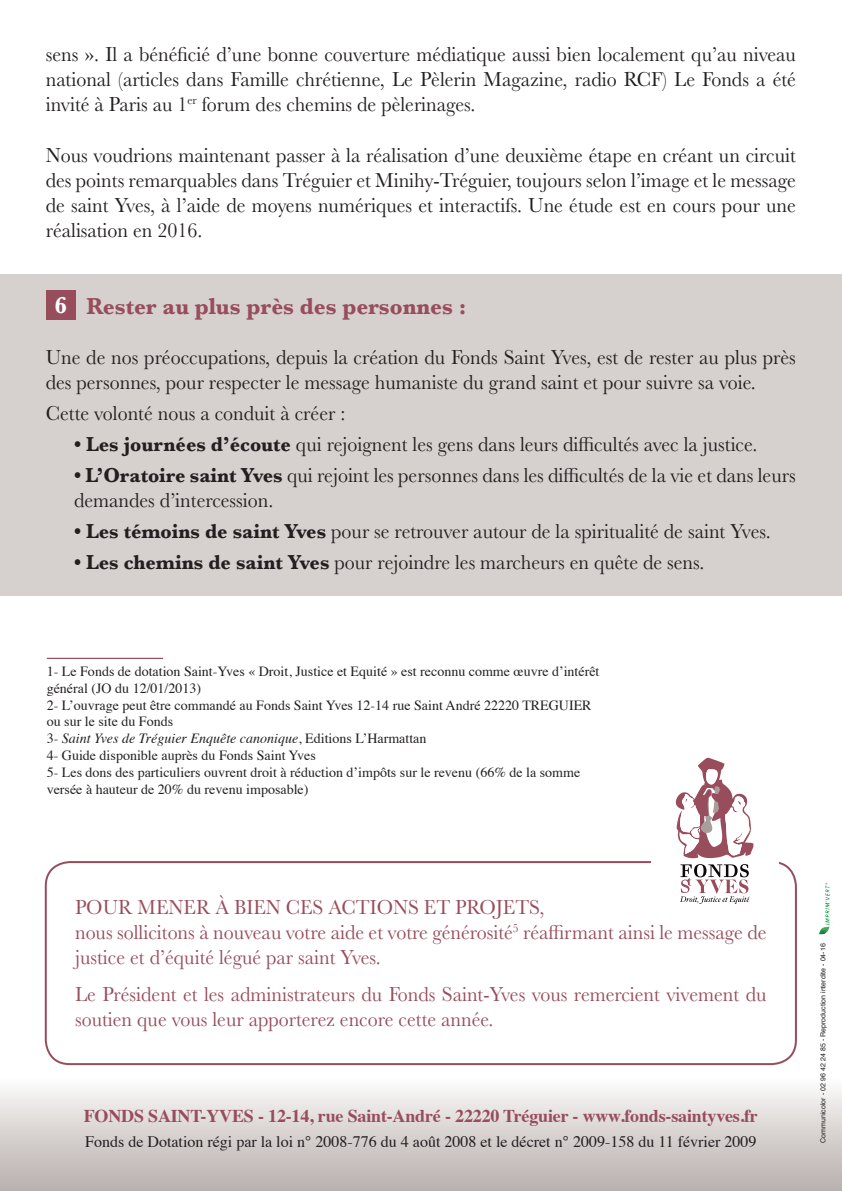
<style>
.page{position:relative;width:842px;height:1191px;background:#fff}
.page>*{position:absolute;margin:0;border:0;box-sizing:border-box;transform-origin:0 0}
.t1{font:700 24px "Baskerville";color:#984d5c;scale:.95 1}
.t2{font:21px/25.2px "Baskerville";color:#231f20;text-align:justify;scale:.95 1}
.t3{font:21px/25.2px "Baskerville";color:#984d5c;scale:.95 1}
.t4{font:700 18px "Times";letter-spacing:-.01em;color:#984d5c}
.t5{font:16px "Times";color:#231f20}
.t6{font:14px/16.8px "Times";color:#231f20}
.t7{font:7px "Helvetica";color:#231f20}
.s1{color:#fff}
.s2{font-weight:700}
.s3{font-style:italic}
</style>
<div class="page">
<div style="left:0;top:274px;width:842px;height:321px;background:#d6d1cf"></div>
<div style="left:0;top:1077px;width:842px;height:114px;background:linear-gradient(to bottom,#fcfcfb,#b7aead)"></div>
<hr style="left:47px;top:658px;width:116px;height:1px;background:#984d5c">
<div style="left:46px;top:290px;width:29px;height:30px;background:#984d5c"></div>
<div style="left:45px;top:861px;width:752px;height:204px;border:2px solid #984d5c;border-radius:24px"></div>
<div style="left:651px;top:757px;width:127px;height:147px;background:#fff"></div>
<svg style="left:676px;top:757px;width:77px;height:147px"></svg>
<img style="left:818px;top:882px;width:12px;height:52px">
<p class="t2" style="left:46px;top:42px;width:791px">sens ». Il a bénéficié d’une bonne couverture médiatique aussi bien localement qu’au niveau national (articles dans Famille chrétienne, Le Pèlerin Magazine, radio RCF) Le Fonds a été invité à Paris au 1<sup>er</sup> forum des chemins de pèlerinages.</p>
<p class="t2" style="left:46px;top:142px;width:791px">Nous voudrions maintenant passer à la réalisation d’une deuxième étape en créant un circuit des points remarquables dans Tréguier et Minihy-Tréguier, toujours selon l’image et le message de saint Yves, à l’aide de moyens numériques et interactifs. Une étude est en cours pour une réalisation en 2016.</p>
<p class="t1" style="left:54px;top:289px;width:435px"><span class="s1">6</span> Rester au plus près des personnes :</p>
<p class="t2" style="left:46px;top:345px;width:791px">Une de nos préoccupations, depuis la création du Fonds Saint Yves, est de rester au plus près des personnes, pour respecter le message humaniste du grand saint et pour suivre sa voie.</p>
<p class="t2" style="left:46px;top:401px;width:317px">Cette volonté nous a conduit à créer :</p>
<p class="t2" style="left:74px;top:432px;width:721px"><span class="s2">• Les journées d’écoute</span> qui rejoignent les gens dans leurs difficultés avec la justice.</p>
<p class="t2" style="left:74px;top:463px;width:761px"><span class="s2">• L’Oratoire saint Yves</span> qui rejoint les personnes dans les difficultés de la vie et dans leurs demandes d’intercession.</p>
<p class="t2" style="left:74px;top:519px;width:735px"><span class="s2">• Les témoins de saint Yves</span> pour se retrouver autour de la spiritualité de saint Yves.</p>
<p class="t2" style="left:74px;top:550px;width:665px"><span class="s2">• Les chemins de saint Yves</span> pour rejoindre les marcheurs en quête de sens.</p>
<p class="t6" style="left:47px;top:661px;width:554px">1- Le Fonds de dotation Saint-Yves « Droit, Justice et Equité » est reconnu comme œuvre d’intérêt général (JO du 12/01/2013)<br>2- L’ouvrage peut être commandé au Fonds Saint Yves 12-14 rue Saint André 22220 TREGUIER ou sur le site du Fonds<br>3- <span class="s3">Saint Yves de Tréguier Enquête canonique</span>, Editions L’Harmattan<br>4- Guide disponible auprès du Fonds Saint Yves<br>5- Les dons des particuliers ouvrent droit à réduction d’impôts sur le revenu (66% de la somme versée à hauteur de 20% du revenu imposable)</p>
<p class="t3" style="left:75px;top:895px;width:729px">POUR MENER À BIEN CES ACTIONS ET PROJETS,<br>nous sollicitons à nouveau votre aide et votre générosité<sup>5</sup> réaffirmant ainsi le message de justice et d’équité légué par saint Yves.</p>
<p class="t3" style="left:75px;top:982px;width:729px">Le Président et les administrateurs du Fonds Saint-Yves vous remercient vivement du soutien que vous leur apporterez encore cette année.</p>
<p class="t4" style="left:84px;top:1098px;width:676px">FONDS SAINT-YVES - 12-14, rue Saint-André - 22220 Tréguier - www.fonds-saintyves.fr</p>
<p class="t5" style="left:85px;top:1126px;width:673px">Fonds de Dotation régi par la loi n° 2008-776 du 4 août 2008 et le décret n° 2009-158 du 11 février 2009</p>
<p class="t7" style="left:818px;top:1142px;width:201px;rotate:-90deg">Communicolor - 02 96 42 24 85 - Reproduction interdite - 04-16</p>
</div>
